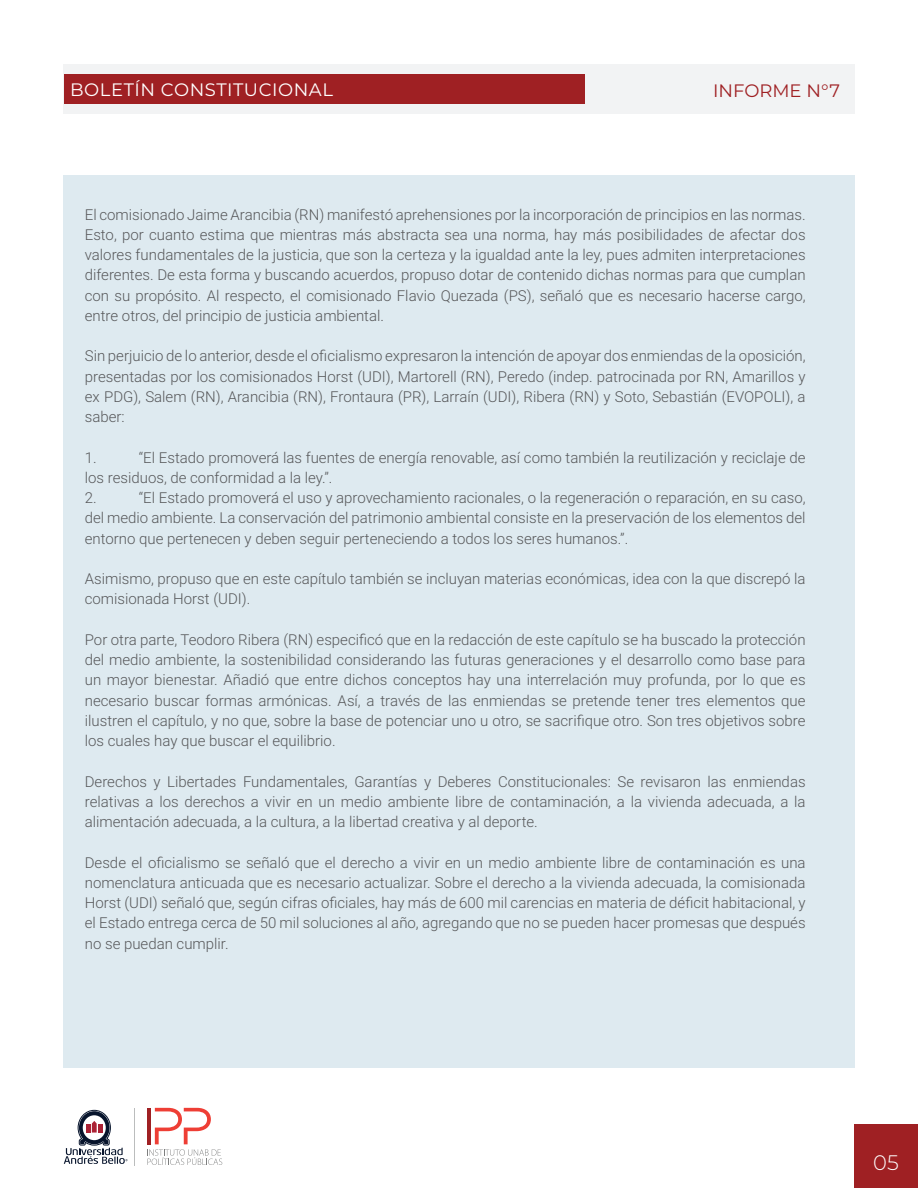
<style>
.page{position:relative;width:918px;height:1188px;background:#fff}
.page>*{position:absolute;margin:0;border:0;box-sizing:border-box;transform-origin:0 0}
.t1{font:300 21px "Montserrat";color:#fff}
.t2{font:18px "Montserrat";letter-spacing:.03em;color:#fff}
.t3{font:18px "Montserrat";color:#9f2023}
.t4{font:300 15px/20.2px "Roboto";color:#57585a;text-align:justify}
</style>
<div class="page">
<div style="left:854px;top:1124px;width:64px;height:64px;background:#9f2023"></div>
<div style="left:63px;top:64px;width:792px;height:50px;background:#f2f3f4"></div>
<div style="left:64px;top:74px;width:521px;height:30px;background:#9f2023"></div>
<hr style="left:135px;top:1108px;width:1px;height:57px;background:#bbbdbd">
<svg style="left:64px;top:1110px;width:64px;height:54px"></svg>
<svg style="left:147px;top:1108px;width:75px;height:57px"></svg>
<div style="left:63px;top:175px;width:791px;height:893px;background:#deeaf0"></div>
<p class="t2" style="left:70px;top:77px;width:264px">BOLETÍN CONSTITUCIONAL</p>
<p class="t3" style="left:713px;top:78px;width:128px">INFORME N°7</p>
<p class="t4" style="left:85px;top:204px;width:722px">El comisionado Jaime Arancibia (RN) manifestó aprehensiones por la incorporación de principios en las normas.<br>Esto, por cuanto estima que mientras más abstracta sea una norma, hay más posibilidades de afectar dos valores fundamentales de la justicia, que son la certeza y la igualdad ante la ley, pues admiten interpretaciones diferentes. De esta forma y buscando acuerdos, propuso dotar de contenido dichas normas para que cumplan con su propósito. Al respecto, el comisionado Flavio Quezada (PS), señaló que es necesario hacerse cargo, entre otros, del principio de justicia ambiental.</p>
<p class="t4" style="left:85px;top:345px;width:722px">Sin perjuicio de lo anterior, desde el oficialismo expresaron la intención de apoyar dos enmiendas de la oposición, presentadas por los comisionados Horst (UDI), Martorell (RN), Peredo (indep. patrocinada por RN, Amarillos y ex PDG), Salem (RN), Arancibia (RN), Frontaura (PR), Larraín (UDI), Ribera (RN) y Soto, Sebastián (EVOPOLI), a saber:</p>
<p class="t4" style="left:85px;top:447px;width:13px">1.</p>
<p class="t4" style="left:85px;top:447px;width:722px;text-align:left;text-indent:54px">“El Estado promoverá las fuentes de energía renovable, así como también la reutilización y reciclaje de los residuos, de conformidad a la ley.”.<br>2.</p>
<p class="t4" style="left:85px;top:487px;width:722px;text-indent:54px">“El Estado promoverá el uso y aprovechamiento racionales, o la regeneración o reparación, en su caso, del medio ambiente. La conservación del patrimonio ambiental consiste en la preservación de los elementos del entorno que pertenecen y deben seguir perteneciendo a todos los seres humanos.”.</p>
<p class="t4" style="left:85px;top:568px;width:722px">Asimismo, propuso que en este capítulo también se incluyan materias económicas, idea con la que discrepó la comisionada Horst (UDI).</p>
<p class="t4" style="left:85px;top:629px;width:722px">Por otra parte, Teodoro Ribera (RN) especificó que en la redacción de este capítulo se ha buscado la protección del medio ambiente, la sostenibilidad considerando las futuras generaciones y el desarrollo como base para un mayor bienestar. Añadió que entre dichos conceptos hay una interrelación muy profunda, por lo que es necesario buscar formas armónicas. Así, a través de las enmiendas se pretende tener tres elementos que ilustren el capítulo, y no que, sobre la base de potenciar uno u otro, se sacrifique otro. Son tres objetivos sobre los cuales hay que buscar el equilibrio.</p>
<p class="t4" style="left:85px;top:771px;width:722px">Derechos y Libertades Fundamentales, Garantías y Deberes Constitucionales: Se revisaron las enmiendas relativas a los derechos a vivir en un medio ambiente libre de contaminación, a la vivienda adecuada, a la alimentación adecuada, a la cultura, a la libertad creativa y al deporte.</p>
<p class="t4" style="left:85px;top:852px;width:722px">Desde el oficialismo se señaló que el derecho a vivir en un medio ambiente libre de contaminación es una nomenclatura anticuada que es necesario actualizar. Sobre el derecho a la vivienda adecuada, la comisionada Horst (UDI) señaló que, según cifras oficiales, hay más de 600 mil carencias en materia de déficit habitacional, y el Estado entrega cerca de 50 mil soluciones al año, agregando que no se pueden hacer promesas que después no se puedan cumplir.</p>
<h1 class="t1" style="left:873px;top:1148px;width:27px">05</h1>
</div>
